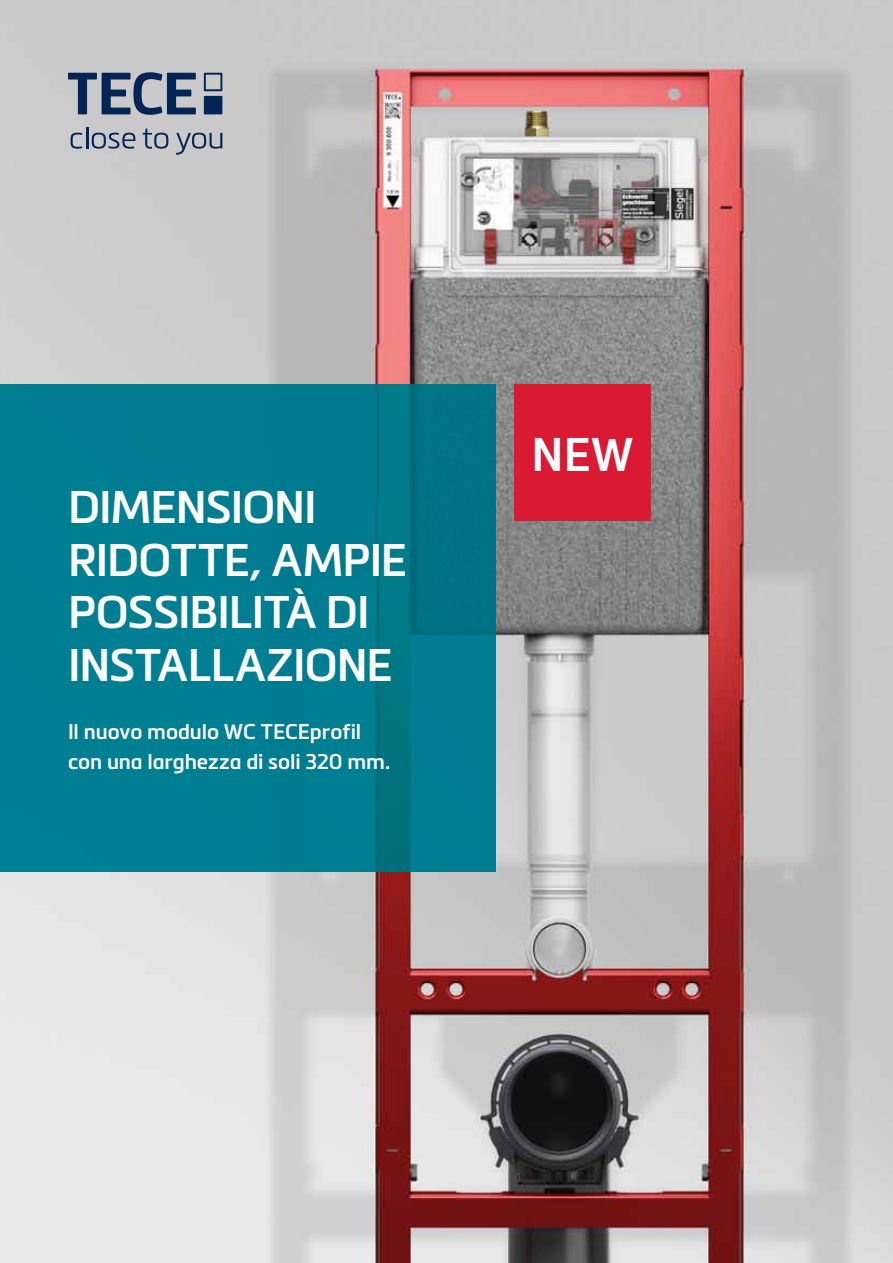
<style>
.page{position:relative;width:893px;height:1263px;background:#fff}
.page>*{position:absolute;margin:0;border:0;box-sizing:border-box;transform-origin:0 0}
.t1{font:600 46.5px "Metronic Pro";color:#fff}
.t2{font:600 45px/52.5px "Metronic Pro";letter-spacing:-.02em;color:#fff}
.t3{font:600 21px/29.2px "Metronic Pro";letter-spacing:-.005em;color:#fff}
</style>
<div class="page">
<img style="left:0;top:0;width:893px;height:1263px">
<div style="left:0;top:384px;width:495px;height:488px;background:linear-gradient(to right,#008095,#00788a)"></div>
<div style="left:204px;top:96px;width:18px;height:18px;background:#042455"></div>
<svg style="left:204px;top:73px;width:18px;height:18px"></svg>
<svg style="left:68px;top:72px;width:128px;height:43px;background:#6d7c93"></svg>
<svg style="left:71px;top:133px;width:11px;height:16px"></svg>
<hr style="left:86px;top:127px;width:2px;height:21px;background:#042455">
<svg style="left:92px;top:133px;width:43px;height:16px"></svg>
<svg style="left:143px;top:128px;width:25px;height:21px"></svg>
<svg style="left:176px;top:133px;width:46px;height:22px"></svg>
<div style="left:514px;top:384px;width:136px;height:137px;background:#da1a32"></div>
<h2 class="t2" style="left:68px;top:480px;width:341px">Dimensioni ridotte, ampie possibilità di installazione</h2>
<p class="t3" style="left:68px;top:717px;width:324px">Il nuovo modulo WC TECEprofil con una larghezza di soli 320 mm.</p>
<h1 class="t1" style="left:532px;top:425px;width:34px">NEw</h1>
</div>
